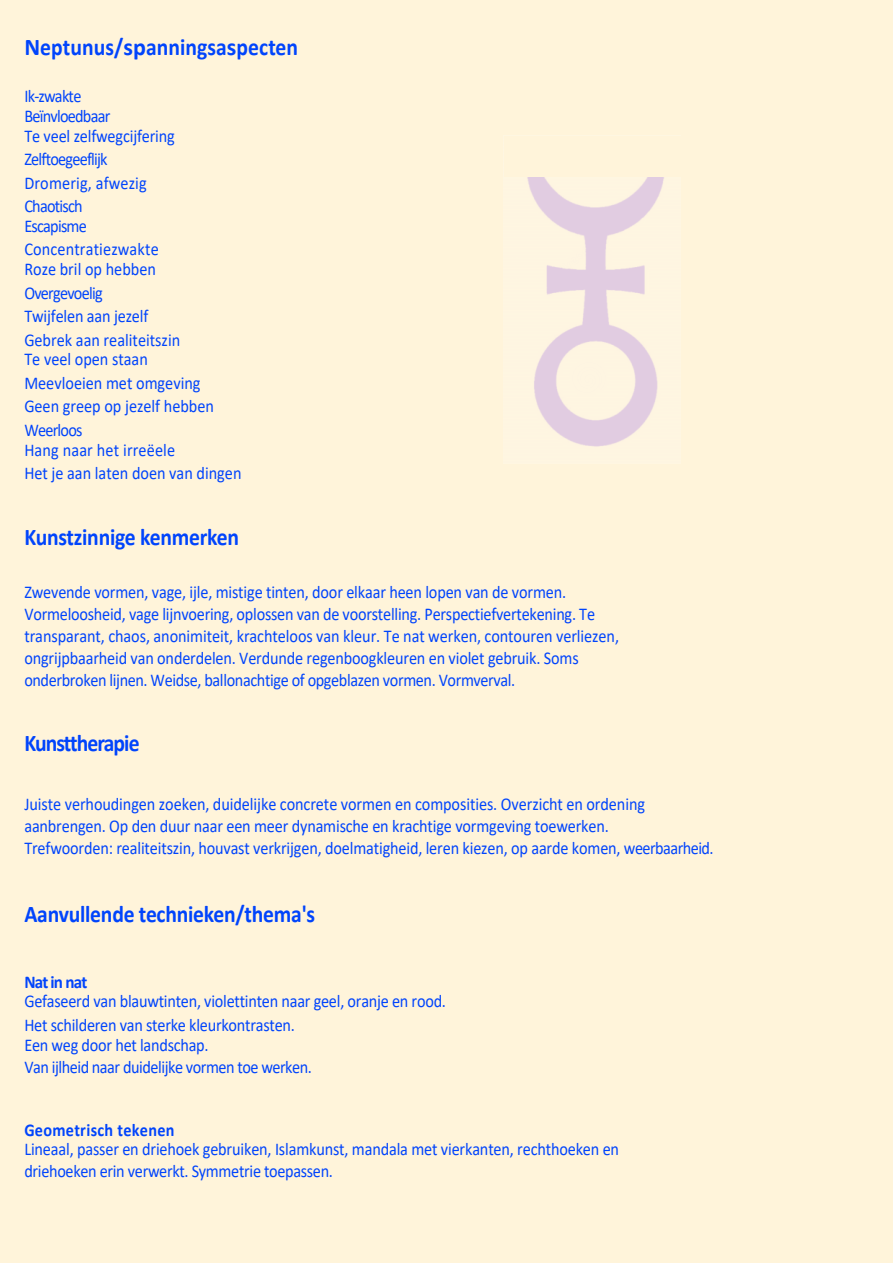
<style>
.page{position:relative;width:893px;height:1263px;background:#fff4da}
.page>*{position:absolute;margin:0;border:0;box-sizing:border-box;transform-origin:0 0}
.t1{font:700 24px "Calibri";letter-spacing:-.01em;color:#0044fc;scale:.9 1}
.t2{font:700 24px "Calibri";letter-spacing:-.01em;color:#0044fc}
.t3{font:700 24px "Calibri";letter-spacing:-.045em;color:#0044fc;scale:.9 1}
.t4{font:18px/22px "Calibri";letter-spacing:-.01em;color:#0044fc;scale:.9 1}
.t5{font:18px/23.5px "Calibri";letter-spacing:-.045em;color:#0044fc;scale:.9 1}
.t6{font:18px/23.5px "Calibri";letter-spacing:.01em;color:#0044fc;scale:.9 1}
.t7{font:700 18px "Calibri";letter-spacing:.02em;color:#0044fc;scale:.9 1}
.t8{font:700 18px "Calibri";letter-spacing:.02em;color:#0044fc;scale:.95 1}
</style>
<div class="page">
<img style="left:527px;top:177px;width:137px;height:270px">
<h1 class="t2" style="left:24px;top:37px;width:275px">Neptunus/spanningsaspecten</h1>
<p class="t4" style="left:24px;top:88px;width:169px;line-height:19.8px">Ik-zwakte<br>Beïnvloedbaar<br>Te veel zelfwegcijfering</p>
<p class="t5" style="left:24px;top:149px;width:138px">Zelftoegeeflijk<br>Dromerig, afwezig<br>Chaotisch</p>
<p class="t6" style="left:24px;top:216px;width:151px">Escapisme<br>Concentratiezwakte</p>
<p class="t4" style="left:24px;top:259px;width:175px;line-height:23.5px">Roze bril op hebben<br>Overgevoelig<br>Twijfelen aan jezelf<br>Gebrek aan realiteitszin</p>
<p class="t4" style="left:24px;top:349px;width:212px;line-height:23.5px">Te veel open staan<br>Meevloeien met omgeving<br>Geen greep op jezelf hebben<br>Weerloos</p>
<p class="t4" style="left:24px;top:439px;width:243px;line-height:23.5px">Hang naar het irreëele<br>Het je aan laten doen van dingen</p>
<h1 class="t1" style="left:24px;top:526px;width:240px">Kunstzinnige kenmerken</h1>
<p class="t4" style="left:24px;top:582px;width:662px">Zwevende vormen, vage, ijle, mistige tinten, door elkaar heen lopen van de vormen.<br>Vormeloosheid, vage lijnvoering, oplossen van de voorstelling. Perspectiefvertekening. Te transparant, chaos, anonimiteit, krachteloos van kleur. Te nat werken, contouren verliezen, ongrijpbaarheid van onderdelen. Verdunde regenboogkleuren en violet gebruik. Soms onderbroken lijnen. Weidse, ballonachtige of opgeblazen vormen. Vormverval.</p>
<h1 class="t3" style="left:24px;top:733px;width:130px">Kunsttherapie</h1>
<p class="t4" style="left:24px;top:794px;width:767px">Juiste verhoudingen zoeken, duidelijke concrete vormen en composities. Overzicht en ordening aanbrengen. Op den duur naar een meer dynamische en krachtige vormgeving toewerken.<br>Trefwoorden: realiteitszin, houvast verkrijgen, doelmatigheid, leren kiezen, op aarde komen, weerbaarheid.</p>
<h1 class="t1" style="left:24px;top:904px;width:325px">Aanvullende technieken/thema's</h1>
<p class="t8" style="left:24px;top:974px;width:68px">Nat in nat</p>
<p class="t4" style="left:24px;top:990px;width:470px;line-height:24.8px">Gefaseerd van blauwtinten, violettinten naar geel, oranje en rood.<br>Het schilderen van sterke kleurkontrasten.</p>
<p class="t4" style="left:24px;top:1035px;width:321px">Een weg door het landschap.<br>Van ijlheid naar duidelijke vormen toe werken.</p>
<p class="t7" style="left:24px;top:1122px;width:168px">Geometrisch tekenen</p>
<p class="t4" style="left:24px;top:1139px;width:662px">Lineaal, passer en driehoek gebruiken, Islamkunst, mandala met vierkanten, rechthoeken en driehoeken erin verwerkt. Symmetrie toepassen.</p>
</div>
